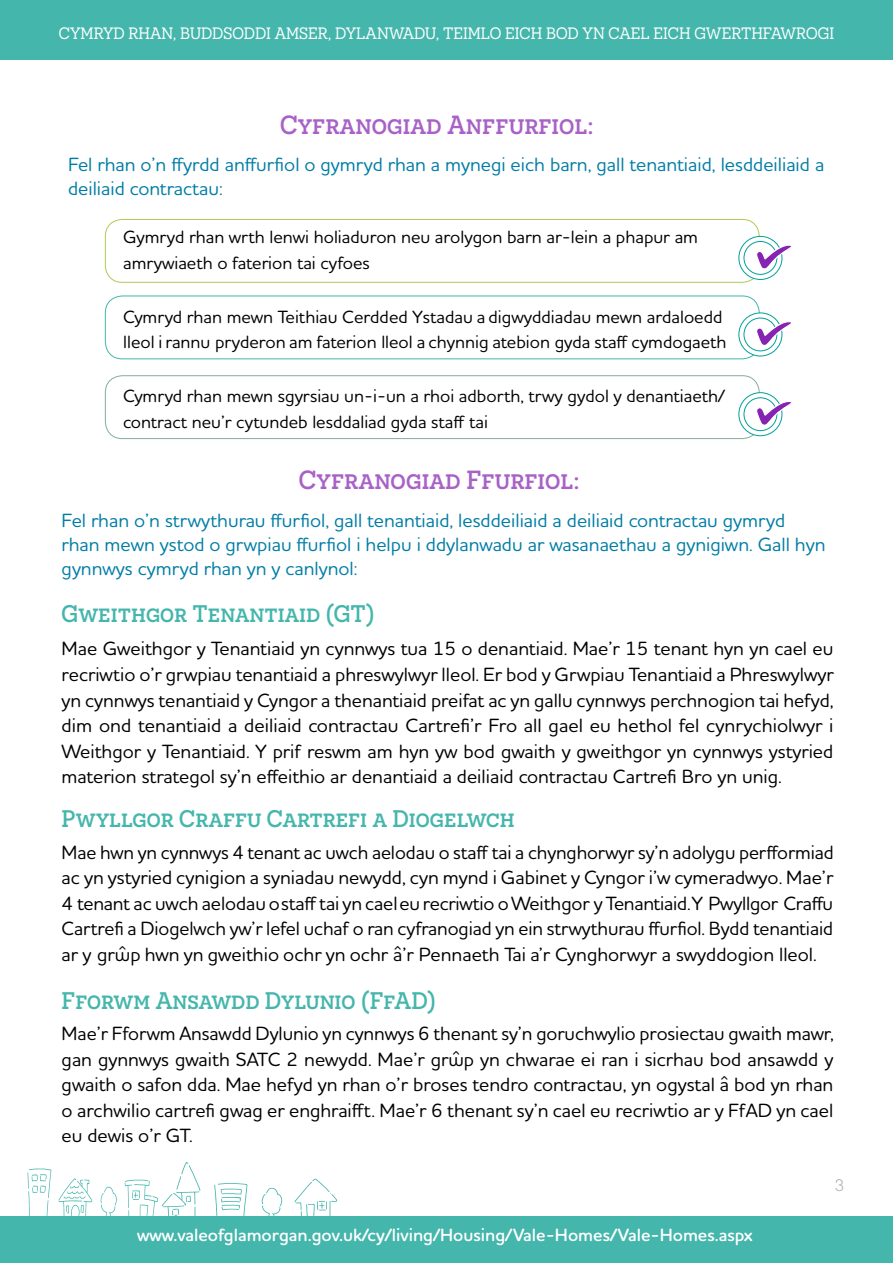
<style>
.page{position:relative;width:893px;height:1263px;background:#fff}
.page>*{position:absolute;margin:0;border:0;box-sizing:border-box;transform-origin:0 0}
.chapter_heading{font:500 26.25px "Novecentoslab";color:#a861c7}
.Houschka_Rounded_lig{font:500 24px "Novecentoslab";color:#44b6ac}
.Houschka_Rounded_lig-2{font:500 19.5px/25.5px "Houschka Rounded";color:#000;text-align:justify}
.Houschka_Rounded_lig-3{font:500 19.5px/24px "Houschka Rounded";color:#007da5}
.Houschka_Rounded_lig-4{font:500 18px/25.5px "Houschka Rounded";color:#000}
.Houschka_Rounded_lig-5{font:600 18px "Houschka Rounded";color:#fff}
.chapter_heading-2{font:16.5px "Novecentoslab";color:#fff}
.t1{font:15.75px "Shree Dev 0714";color:#99a49c}
</style>
<div class="page">
<div style="left:0;top:1216px;width:893px;height:47px;background:#44b6ac"></div>
<div style="left:105px;top:219px;width:655px;height:64px;border:1px solid #adca57;border-radius:17px"></div>
<div style="left:105px;top:295px;width:655px;height:64px;border:1px solid #44b6ac;border-radius:17px"></div>
<div style="left:105px;top:375px;width:655px;height:64px;border:1px solid #83ae9a;border-radius:17px"></div>
<svg style="left:739px;top:236px;width:43px;height:43px"></svg>
<div style="left:738px;top:236px;width:44px;height:44px;border:1px solid #00a09b;border-radius:50%"></div>
<svg style="left:739px;top:313px;width:43px;height:43px"></svg>
<div style="left:738px;top:312px;width:44px;height:44px;border:1px solid #00a09b;border-radius:50%"></div>
<svg style="left:739px;top:393px;width:43px;height:43px"></svg>
<div style="left:738px;top:392px;width:44px;height:44px;border:1px solid #00a09b;border-radius:50%"></div>
<div style="left:744px;top:241px;width:33px;height:33px;background:#fff;border-radius:50%"></div>
<div style="left:744px;top:241px;width:33px;height:34px;border:1px solid #00a09b;border-radius:50%"></div>
<div style="left:744px;top:318px;width:33px;height:33px;background:#fff;border-radius:50%"></div>
<div style="left:744px;top:318px;width:33px;height:33px;border:1px solid #00a09b;border-radius:50%"></div>
<div style="left:744px;top:398px;width:33px;height:33px;background:#fff;border-radius:50%"></div>
<div style="left:744px;top:397px;width:33px;height:34px;border:1px solid #00a09b;border-radius:50%"></div>
<svg style="left:755px;top:243px;width:37px;height:27px"></svg>
<svg style="left:755px;top:320px;width:36px;height:27px"></svg>
<svg style="left:757px;top:400px;width:35px;height:27px"></svg>
<div style="left:0;top:0;width:893px;height:60px;background:#44b6ac"></div>
<svg style="left:27px;top:1162px;width:311px;height:54px"></svg>
<p class="chapter_heading-2" style="left:59px;top:23px;width:777px">CYMRYD RHAN, BUDDSODDI AMSER, DYLANWADU, TEIMLO EICH BOD YN CAEL EICH GWERTHFAWROGI</p>
<p class="chapter_heading" style="left:280px;top:110px;width:315px">Cyfranogiad Anffurfiol:</p>
<p class="Houschka_Rounded_lig-3" style="left:68px;top:151px;width:758px">Fel rhan o’n ffyrdd anffurfiol o gymryd rhan a mynegi eich barn, gall tenantiaid, lesddeiliaid a deiliaid contractau:</p>
<p class="Houschka_Rounded_lig-4" style="left:123px;top:224px;width:576px">Gymryd rhan wrth lenwi holiaduron neu arolygon barn ar-lein a phapur am amrywiaeth o faterion tai cyfoes</p>
<p class="Houschka_Rounded_lig-4" style="left:123px;top:303px;width:605px">Cymryd rhan mewn Teithiau Cerdded Ystadau a digwyddiadau mewn ardaloedd lleol i rannu pryderon am faterion lleol a chynnig atebion gyda staff cymdogaeth</p>
<p class="Houschka_Rounded_lig-4" style="left:123px;top:383px;width:603px">Cymryd rhan mewn sgyrsiau un-i-un a rhoi adborth, trwy gydol y denantiaeth/ contract neu’r cytundeb lesddaliad gyda staff tai</p>
<p class="chapter_heading" style="left:299px;top:465px;width:282px">Cyfranogiad Ffurfiol:</p>
<p class="Houschka_Rounded_lig-3" style="left:62px;top:508px;width:765px">Fel rhan o’n strwythurau ffurfiol, gall tenantiaid, lesddeiliaid a deiliaid contractau gymryd rhan mewn ystod o grwpiau ffurfiol i helpu i ddylanwadu ar wasanaethau a gynigiwn. Gall hyn gynnwys cymryd rhan yn y canlynol:</p>
<p class="Houschka_Rounded_lig" style="left:62px;top:599px;width:314px">Gweithgor Tenantiaid (GT)</p>
<p class="Houschka_Rounded_lig-2" style="left:62px;top:635px;width:774px">Mae Gweithgor y Tenantiaid yn cynnwys tua 15 o denantiaid. Mae’r 15 tenant hyn yn cael eu recriwtio o’r grwpiau tenantiaid a phreswylwyr lleol. Er bod y Grwpiau Tenantiaid a Phreswylwyr yn cynnwys tenantiaid y Cyngor a thenantiaid preifat ac yn gallu cynnwys perchnogion tai hefyd, dim ond tenantiaid a deiliaid contractau Cartrefi’r Fro all gael eu hethol fel cynrychiolwyr i Weithgor y Tenantiaid. Y prif reswm am hyn yw bod gwaith y gweithgor yn cynnwys ystyried materion strategol sy’n effeithio ar denantiaid a deiliaid contractau Cartrefi Bro yn unig.</p>
<p class="Houschka_Rounded_lig" style="left:62px;top:805px;width:455px">Pwyllgor Craffu Cartrefi a Diogelwch</p>
<p class="Houschka_Rounded_lig-2" style="left:62px;top:838px;width:774px">Mae hwn yn cynnwys 4 tenant ac uwch aelodau o staff tai a chynghorwyr sy’n adolygu perfformiad ac yn ystyried cynigion a syniadau newydd, cyn mynd i Gabinet y Cyngor i’w cymeradwyo. Mae’r</p>
<p class="Houschka_Rounded_lig-2" style="left:62px;top:889px;width:773px">4 tenant ac uwch aelodau o staff tai yn cael eu recriwtio o Weithgor y Tenantiaid.Y Pwyllgor Craffu Cartrefi a Diogelwch yw’r lefel uchaf o ran cyfranogiad yn ein strwythurau ffurfiol. Bydd tenantiaid ar y grŵp hwn yn gweithio ochr yn ochr â’r Pennaeth Tai a’r Cynghorwyr a swyddogion lleol.</p>
<p class="Houschka_Rounded_lig" style="left:62px;top:986px;width:376px">Fforwm Ansawdd Dylunio (FfAD)</p>
<p class="Houschka_Rounded_lig-2" style="left:62px;top:1020px;width:774px">Mae’r Fforwm Ansawdd Dylunio yn cynnwys 6 thenant sy’n goruchwylio prosiectau gwaith mawr, gan gynnwys gwaith SATC 2 newydd. Mae’r grŵp yn chwarae ei ran i sicrhau bod ansawdd y gwaith o safon dda. Mae hefyd yn rhan o’r broses tendro contractau, yn ogystal â bod yn rhan o archwilio cartrefi gwag er enghraifft. Mae’r 6 thenant sy’n cael eu recriwtio ar y FfAD yn cael eu dewis o’r GT.</p>
<p class="Houschka_Rounded_lig-5" style="left:137px;top:1223px;width:617px">www.valeofglamorgan.gov.uk/cy/living/Housing/Vale-Homes/Vale-Homes.aspx</p>
<p class="t1" style="left:835px;top:1176px;width:11px">3</p>
</div>
